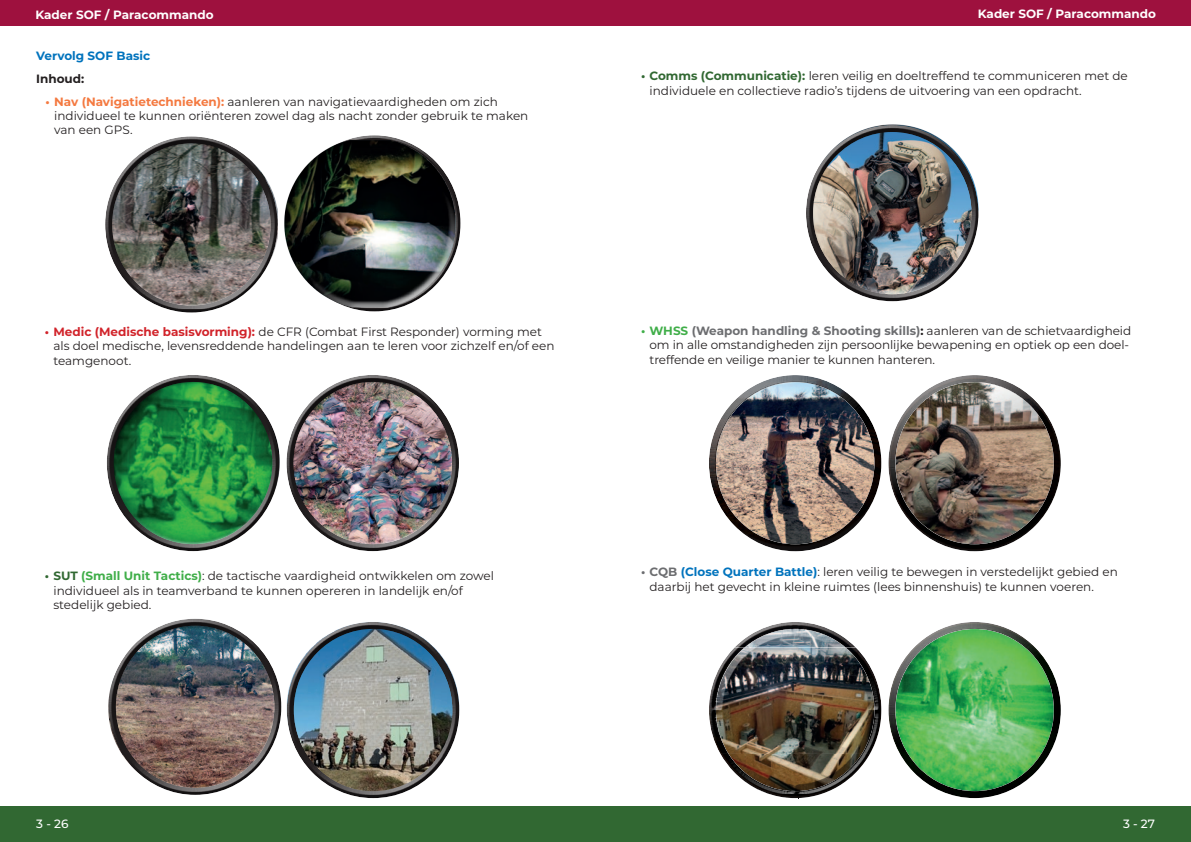
<style>
.page{position:relative;width:1191px;height:842px;background:#fff}
.page>*{position:absolute;margin:0;border:0;box-sizing:border-box;transform-origin:0 0}
.t1{font:12px/14.4px "Montserrat";color:#231f20}
.t2{font:700 12px "Montserrat";letter-spacing:-.005em;color:#fff}
.t3{font:700 12px "Montserrat";color:#0073bd}
.t4{font:500 12px "Montserrat";color:#fff}
.t5{font:700 12px "Montserrat";color:#231f20}
.s1{font-weight:700;color:#f47940}
.s2{font-weight:700;color:#d1232a}
.s3{font-weight:700;color:#316832}
.s4{font-weight:700;color:#40ae49}
.s5{font-weight:700;color:#6c6d70}
.s6{font-weight:700}
.s7{font-weight:700;color:#0073bd}
</style>
<div class="page">
<div style="left:0;top:806px;width:1191px;height:36px;background:#316832"></div>
<div style="left:286px;top:139px;width:175px;height:173px;background:#231f20;opacity:.75"></div>
<div style="left:293px;top:180px;width:164px;height:134px;background:#fff;opacity:.75"></div>
<div style="left:282px;top:133px;width:173px;height:155px;background:#231f20;opacity:.75"></div>
<div style="left:103px;top:135px;width:175px;height:174px;background:#fff;opacity:.75"></div>
<div style="left:103px;top:140px;width:175px;height:173px;background:#231f20;opacity:.75"></div>
<div style="left:284px;top:374px;width:175px;height:174px;background:#fff;opacity:.75"></div>
<div style="left:284px;top:378px;width:175px;height:174px;background:#231f20;opacity:.75"></div>
<div style="left:105px;top:374px;width:175px;height:174px;background:#fff;opacity:.75"></div>
<div style="left:105px;top:378px;width:175px;height:174px;background:#231f20;opacity:.75"></div>
<div style="left:107px;top:617px;width:175px;height:174px;background:#fff;opacity:.75"></div>
<div style="left:107px;top:622px;width:175px;height:173px;background:#231f20;opacity:.75"></div>
<div style="left:285px;top:621px;width:175px;height:174px;background:#fff;opacity:.75"></div>
<div style="left:285px;top:625px;width:175px;height:174px;background:#231f20;opacity:.75"></div>
<div style="left:0;top:0;width:1191px;height:25px;background:#9e113e"></div>
<div style="left:804px;top:124px;width:175px;height:174px;background:#fff;opacity:.75"></div>
<div style="left:804px;top:129px;width:175px;height:173px;background:#231f20;opacity:.75"></div>
<div style="left:886px;top:621px;width:175px;height:133px;background:#fff;opacity:.75"></div>
<div style="left:886px;top:647px;width:175px;height:152px;background:#231f20;opacity:.75"></div>
<div style="left:707px;top:621px;width:175px;height:173px;background:#fff;opacity:.75"></div>
<div style="left:707px;top:625px;width:175px;height:174px;background:#231f20;opacity:.75"></div>
<div style="left:707px;top:374px;width:175px;height:131px;background:#fff;opacity:.75"></div>
<div style="left:707px;top:403px;width:175px;height:149px;background:#231f20;opacity:.75"></div>
<div style="left:886px;top:373px;width:175px;height:135px;background:#fff;opacity:.75"></div>
<div style="left:886px;top:403px;width:175px;height:148px;background:#231f20;opacity:.75"></div>
<p class="t2" style="left:35px;top:6px;width:180px">Kader SOF / Paracommando</p>
<p class="t2" style="left:977px;top:5px;width:180px">Kader SOF / Paracommando</p>
<p class="t3" style="left:36px;top:47px;width:115px">Vervolg SOF Basic</p>
<p class="t5" style="left:36px;top:70px;width:50px">Inhoud:</p>
<p class="t1" style="left:54px;top:94px;width:476px;text-indent:-9px"><span class="s1">• Nav (Navigatietechnieken):</span> aanleren van navigatievaardigheden om zich individueel te kunnen oriënteren zowel dag als nacht zonder gebruik te maken van een GPS.</p>
<p class="t1" style="left:53px;top:324px;width:502px;text-indent:-9px"><span class="s2">• Medic (Medische basisvorming):</span> de CFR (Combat First Responder) vorming met als doel medische, levensreddende handelingen aan te leren voor zichzelf en/of een teamgenoot.</p>
<p class="t1" style="left:53px;top:568px;width:442px;text-indent:-9px"><span class="s3">• SUT</span> <span class="s4">(Small Unit Tactics)</span>: de tactische vaardigheid ontwikkelen om zowel individueel als in teamverband te kunnen opereren in landelijk en/of stedelijk gebied.</p>
<p class="t1" style="left:649px;top:69px;width:480px;text-indent:-9px"><span class="s3">• Comms (Communicatie):</span> leren veilig en doeltreffend te communiceren met de individuele en collectieve radio’s tijdens de uitvoering van een opdracht.</p>
<p class="t1" style="left:649px;top:323px;width:483px;text-indent:-9px"><span class="s4">• WHSS</span> <span class="s5">(Weapon handling &amp; Shooting skills)</span><span class="s6">:</span> aanleren van de schietvaardigheid om in alle omstandigheden zijn persoonlijke bewapening en optiek op een doel&shy;treffende en veilige manier te kunnen hanteren.</p>
<p class="t1" style="left:649px;top:565px;width:470px;text-indent:-9px"><span class="s5">• CQB</span> <span class="s7">(Close Quarter Battle)</span>: leren veilig te bewegen in verstedelijkt gebied en daarbij het gevecht in kleine ruimtes (lees binnenshuis) te kunnen voeren.</p>
<p class="t4" style="left:36px;top:815px;width:34px">3 - 26</p>
<p class="t4" style="left:1123px;top:815px;width:33px">3 - 27</p>
</div>
